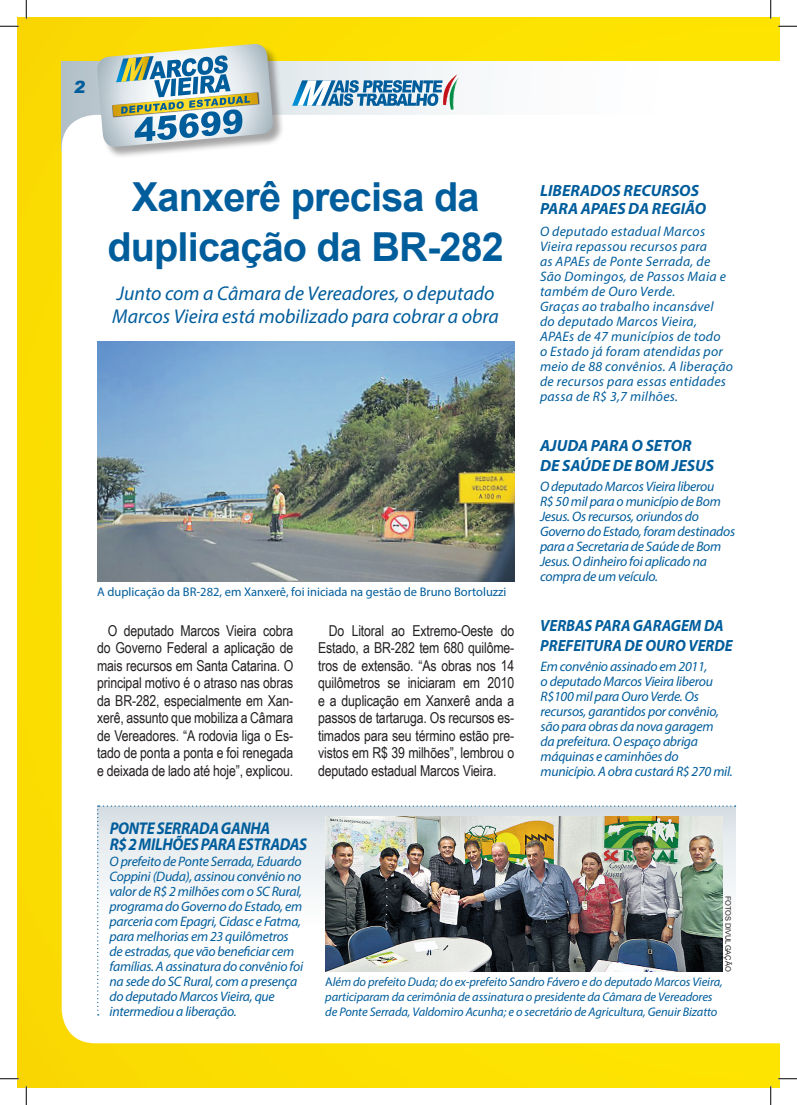
<style>
.page{position:relative;width:797px;height:1105px;background:#fff}
.page>*{position:absolute;margin:0;border:0;box-sizing:border-box;transform-origin:0 0}
.t1{font:700 40px "Arial";letter-spacing:-.02em;color:#005d9c}
.t2{font:italic 20px/22.5px "Myriad Pro";color:#005d9c}
.t3{font:italic 700 17px/16.2px "Myriad Pro";letter-spacing:-.02em;color:#005d9c;scale:.91 1}
.t4{font:900 16.88px "Arial";color:#005d9c}
.t5{font:italic 700 16.25px/20px "Myriad Pro";color:#005d9c}
.t6{font:italic 700 16.25px/20px "Myriad Pro";color:#005d9c;scale:.94 1}
.t7{font:15px/17.5px "Arial Narrow";letter-spacing:-.01em;color:#231f20;text-align:justify}
.t8{font:italic 13.75px/15px "Myriad Pro";letter-spacing:-.02em;color:#005d9c}
.t9{font:italic 13.75px/15px "Myriad Pro";letter-spacing:.02em;color:#005d9c}
.t10{font:italic 12.5px/15px "Myriad Pro";letter-spacing:-.01em;color:#005d9c}
.t11{font:12.5px "Myriad Pro";color:#005d9c}
.t12{font:7.5px "Arial";letter-spacing:-.01em;color:#231f20}
.s1{font-style:normal}
</style>
<div class="page">
<div style="left:17px;top:17px;width:762px;height:1070px;background:#fbdd01"></div>
<svg style="left:62px;top:62px;width:717px;height:53px;background:#f3f6f7"></svg>
<div style="left:62px;top:115px;width:717px;height:928px;background:#fff"></div>
<svg style="left:292px;top:73px;width:167px;height:38px;background:#9dbed3"></svg>
<div style="left:98px;top:45px;width:187px;height:114px;background:#231f20;opacity:.4"></div>
<svg style="left:96px;top:44px;width:178px;height:104px;background:#acbfb2"></svg>
<img style="left:97px;top:341px;width:417px;height:240px">
<svg style="left:97px;top:805px;width:638px;height:210px;background:#f3f6f7"></svg>
<img style="left:325px;top:816px;width:398px;height:155px">
<svg style="left:0;top:25px;width:19px;height:2px"></svg>
<svg style="left:778px;top:25px;width:19px;height:2px"></svg>
<svg style="left:0;top:1078px;width:19px;height:1px"></svg>
<svg style="left:778px;top:1078px;width:19px;height:1px"></svg>
<svg style="left:25px;top:0;width:2px;height:19px"></svg>
<svg style="left:25px;top:1086px;width:2px;height:19px"></svg>
<svg style="left:770px;top:0;width:1px;height:19px"></svg>
<svg style="left:770px;top:1086px;width:1px;height:19px"></svg>
<p class="t4" style="left:74px;top:74px;width:15px">2</p>
<h1 class="t1" style="left:132px;top:170px;width:349px">Xanxerê precisa da</h1>
<h1 class="t1" style="left:107px;top:220px;width:398px">duplicação da BR-282</h1>
<h2 class="t2" style="left:112px;top:282px;width:388px">Junto com a Câmara de Vereadores, o deputado<br>Marcos Vieira está mobilizado para cobrar a obra</h2>
<p class="t11" style="left:97px;top:584px;width:411px">A duplicação da BR-282, em Xanxerê, foi iniciada na gestão de Bruno Bortoluzzi</p>
<p class="t7" style="left:97px;top:621px;width:198px;text-indent:11px">O deputado Marcos Vieira cobra do Governo Federal a aplicação de mais recursos em Santa Catarina. O principal motivo é o atraso nas obras da BR-282, especialmente em Xan&shy;xerê, assunto que mobiliza a Câmara de Vereadores. “A rodovia liga o Es&shy;tado de ponta a ponta e foi renegada e deixada de lado até hoje”, explicou.</p>
<p class="t7" style="left:318px;top:621px;width:198px;text-indent:11px">Do Litoral ao Extremo-Oeste do Estado, a BR-282 tem 680 quilôme&shy;tros de extensão. “As obras nos 14 quilômetros se iniciaram em 2010 e a duplicação em Xanxerê anda a passos de tartaruga. Os recursos es&shy;timados para seu término estão pre&shy;vistos em R$ 39 milhões”, lembrou o deputado estadual Marcos Vieira.</p>
<p class="t3" style="left:110px;top:819px;width:218px">PONTE SERRADA GANHA<br>R$ 2 MILHÕES PARA ESTRADAS</p>
<p class="t5" style="left:540px;top:180px;width:160px">LIBERADOS RECURSOS</p>
<p class="t5" style="left:540px;top:198px;width:167px">PARA APAES DA REGIÃO</p>
<p class="t9" style="left:540px;top:224px;width:194px">O deputado estadual Marcos<br>Vieira repassou recursos para<br>as APAEs de Ponte Serrada, de<br>São Domingos, de Passos Maia e também de Ouro Verde.<br>Graças ao trabalho incansável<br>do deputado Marcos Vieira,<br>APAEs de 47 municípios de todo<br>o Estado já foram atendidas por meio de 88 convênios. A liberação de recursos para essas entidades passa de R$ 3,7 milhões.</p>
<p class="t5" style="left:540px;top:435px;width:175px">AJUDA PARA O SETOR<br>DE SAÚDE DE BOM JESUS</p>
<p class="t8" style="left:540px;top:479px;width:197px">O deputado Marcos Vieira liberou<br>R$ 50 mil para o município de Bom<br>Jesus. Os recursos, oriundos do<br>Governo do Estado, foram destinados para a Secretaria de Saúde de Bom<br>Jesus. O dinheiro foi aplicado na compra de um veículo.</p>
<p class="t6" style="left:540px;top:615px;width:206px">VERBAS PARA GARAGEM DA<br>PREFEITURA DE OURO VERDE</p>
<p class="t8" style="left:540px;top:659px;width:193px">Em convênio assinado em 2011,<br>o deputado Marcos Vieira liberou<br>R$100 mil para Ouro Verde. Os recursos, garantidos por convênio, são para obras da nova garagem<br>da prefeitura. O espaço abriga máquinas e caminhões do município. A obra custará R$ 270 mil.</p>
<p class="t8" style="left:110px;top:854px;width:195px">O prefeito de Ponte Serrada, Eduardo Coppini (Duda), assinou convênio no valor de R$ 2 milhões com o SC Rural, programa do Governo do Estado, em parceria com Epagri, Cidasc e Fatma, para melhorias em 23 quilômetros de estradas, que vão beneficiar cem famílias. A assinatura do convênio foi na sede do SC Rural, com a presença do deputado Marcos Vieira, que intermediou a liberação.</p>
<p class="t12" style="left:733px;top:895px;width:77px;rotate:90deg">FOTOS DIVULGAÇÃO</p>
<p class="t10" style="left:325px;top:974px;width:399px"><span class="s1">A</span>lém do prefeito Duda; do ex-prefeito Sandro Fávero e do deputado Marcos Vieira, participaram da cerimônia de assinatura o presidente da Câmara de Vereadores de Ponte Serrada, Valdomiro Acunha; e o secretário de Agricultura, Genuir Bizatto</p>
</div>
